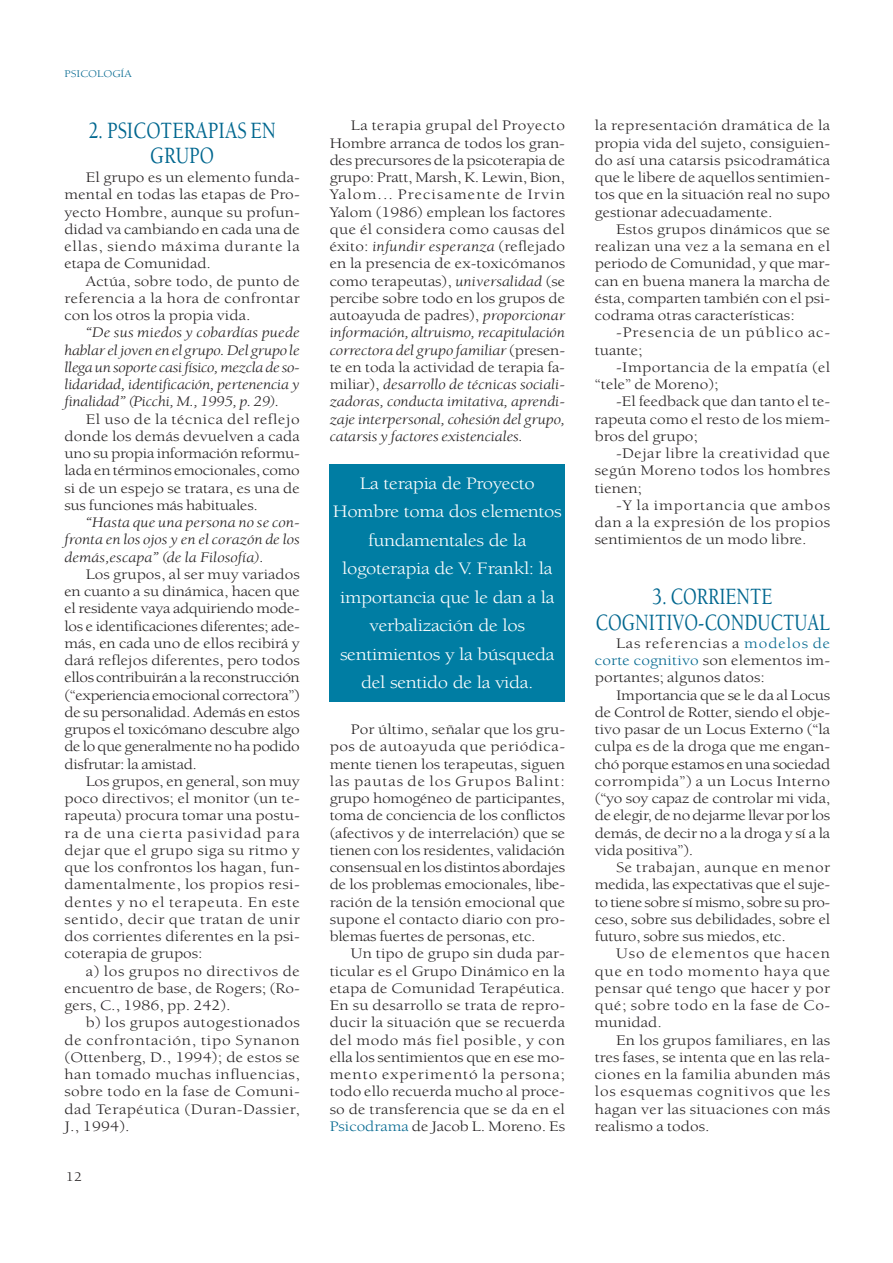
<style>
.page{position:relative;width:893px;height:1263px;background:#fff}
.page>*{position:absolute;margin:0;border:0;box-sizing:border-box;transform-origin:0 0}
.t1{font:500 24px/25.5px "Berkeley";color:#00678f;text-align:center;scale:.77 1}
.t2{font:500 24px/25.5px "Berkeley";color:#00678f;text-align:center;scale:.8 1}
.t3{font:18px/28.5px "Berkeley";letter-spacing:-.02em;color:#fff;text-align:center;scale:1.15 1}
.t4{font:15px/17.2px "Berkeley";color:#231f20;text-align:justify;scale:1.15 1}
.t5{font:italic 15px/17.2px "Berkeley";letter-spacing:-.015em;color:#231f20;text-align:justify;scale:1.15 1}
.t6{font:15px/17.2px "Berkeley";letter-spacing:.02em;color:#231f20;scale:1.15 1}
.t7{font:15px/17.2px "Berkeley";letter-spacing:.05em;color:#231f20;scale:1.15 1}
.t8{font:13.5px "Berkeley";color:#231f20;scale:1.15 1}
.t9{font:10.5px "Berkeley";color:#00678f;scale:1.15 1}
.s1{font-style:italic}
.s2{color:#00678f}
</style>
<div class="page">
<div style="left:329px;top:465px;width:236px;height:237px;background:#007da3"></div>
<p class="t9" style="left:64px;top:70px;width:60px">PSICOLOGÍA</p>
<h1 class="t2" style="left:88px;top:120px;width:236px">2. PSICOTERAPIAS EN<br>GRUPO</h1>
<p class="t4" style="left:64px;top:170px;width:206px;text-indent:21px">El grupo es un elemento funda&shy;mental en todas las etapas de Pro&shy;yecto Hombre, aunque su profun&shy;didad va cambiando en cada una de ellas, siendo máxima durante la etapa de Comunidad.</p>
<p class="t4" style="left:64px;top:274px;width:206px;text-indent:21px">Actúa, sobre todo, de punto de referencia a la hora de confrontar con los otros la propia vida.</p>
<p class="t5" style="left:64px;top:325px;width:206px;text-indent:21px">“De sus miedos y cobardías puede hablar el joven en el grupo. Del grupo le llega un soporte casi físico, mezcla de so&shy;lidaridad, identificación, pertenencia y finalidad” (Picchi, M., 1995, p. 29).</p>
<p class="t4" style="left:64px;top:412px;width:206px;text-indent:21px">El uso de la técnica del reflejo donde los demás devuelven a cada uno su propia información reformu&shy;lada en términos emocionales, como si de un espejo se tratara, es una de sus funciones más habituales.</p>
<p class="t5" style="left:64px;top:515px;width:206px;text-indent:21px">“Hasta que una persona no se con&shy;fronta en los ojos y en el corazón de los demás,escapa” (de la Filosofía).</p>
<p class="t4" style="left:64px;top:567px;width:206px;text-indent:21px">Los grupos, al ser muy variados en cuanto a su dinámica, hacen que el residente vaya adquiriendo mode&shy;los e identificaciones diferentes; ade&shy;más, en cada uno de ellos recibirá y dará reflejos diferentes, pero todos ellos contribuirán a la reconstrucción (“experiencia emocional correctora”) de su personalidad. Además en estos grupos el toxicómano descubre algo de lo que generalmente no ha podido disfrutar: la amistad.</p>
<p class="t4" style="left:64px;top:774px;width:206px;text-indent:21px">Los grupos, en general, son muy poco directivos; el monitor (un te&shy;rapeuta) procura tomar una postu&shy;ra de una cierta pasividad para dejar que el grupo siga su ritmo y que los confrontos los hagan, fun&shy;damentalmente, los propios resi&shy;dentes y no el terapeuta. En este sentido, decir que tratan de unir dos corrientes diferentes en la psi&shy;coterapia de grupos:</p>
<p class="t4" style="left:64px;top:964px;width:206px;text-indent:21px">a) los grupos no directivos de encuentro de base, de Rogers; (Ro&shy;gers, C., 1986, pp. 242).</p>
<p class="t4" style="left:64px;top:1015px;width:206px;text-indent:21px">b) los grupos autogestionados de confrontación, tipo Synanon (Ottenberg, D., 1994); de estos se han tomado muchas influencias, sobre todo en la fase de Comuni&shy;dad Terapéutica (Duran-Dassier, J., 1994).</p>
<p class="t8" style="left:66px;top:1171px;width:16px">12</p>
<p class="t4" style="left:329px;top:118px;width:206px;text-indent:21px">La terapia grupal del Proyecto Hombre arranca de todos los gran&shy;des precursores de la psicoterapia de grupo: Pratt, Marsh, K. Lewin, Bion, Yalom... Precisamente de Irvin Yalom (1986) emplean los factores que él considera como causas del éxito: <span class="s1">infundir esperanza</span> (reflejado en la presencia de ex-toxicómanos como terapeutas), <span class="s1">universalidad</span> (se percibe sobre todo en los grupos de autoayuda de padres), <span class="s1">proporcionar información, altruismo, recapitulación correctora del grupo familiar</span> (presen&shy;te en toda la actividad de terapia fa&shy;miliar), <span class="s1">desarrollo de técnicas sociali&shy;zadoras, conducta imitativa, aprendi&shy;zaje interpersonal, cohesión del grupo, catarsis y factores existenciales.</span></p>
<p class="t3" style="left:333px;top:470px;width:201px">La terapia de Proyecto<br>Hombre toma dos elementos fundamentales de la logoterapia de V. Frankl: la importancia que le dan a la verbalización de los sentimientos y la búsqueda del sentido de la vida.</p>
<p class="t4" style="left:329px;top:722px;width:206px;text-indent:21px">Por último, señalar que los gru&shy;pos de autoayuda que periódica&shy;mente tienen los terapeutas, siguen las pautas de los Grupos Balint: grupo homogéneo de participantes, toma de conciencia de los conflictos (afectivos y de interrelación) que se tienen con los residentes, validación consensual en los distintos abordajes de los problemas emocionales, libe&shy;ración de la tensión emocional que supone el contacto diario con pro&shy;blemas fuertes de personas, etc.</p>
<p class="t4" style="left:329px;top:946px;width:206px;text-indent:21px">Un tipo de grupo sin duda par&shy;ticular es el Grupo Dinámico en la etapa de Comunidad Terapéutica.<br>En su desarrollo se trata de repro&shy;ducir la situación que se recuerda del modo más fiel posible, y con ella los sentimientos que en ese mo&shy;mento experimentó la persona; todo ello recuerda mucho al proce&shy;so de transferencia que se da en el <span class="s2">Psicodrama</span> de Jacob L. Moreno. Es</p>
<p class="t4" style="left:595px;top:118px;width:206px">la representación dramática de la propia vida del sujeto, consiguien&shy;do así una catarsis psicodramática que le libere de aquellos sentimien&shy;tos que en la situación real no supo gestionar adecuadamente.</p>
<p class="t4" style="left:595px;top:222px;width:206px;text-indent:21px">Estos grupos dinámicos que se realizan una vez a la semana en el periodo de Comunidad, y que mar&shy;can en buena manera la marcha de ésta, comparten también con el psi&shy;codrama otras características:</p>
<p class="t7" style="left:595px;top:325px;width:206px;text-indent:21px">-Presencia de un público ac&shy;tuante;</p>
<p class="t6" style="left:595px;top:360px;width:206px;text-indent:21px">-Importancia de la empatía (el “tele” de Moreno);</p>
<p class="t4" style="left:595px;top:394px;width:206px;text-indent:21px">-El feedback que dan tanto el te&shy;rapeuta como el resto de los miem&shy;bros del grupo;</p>
<p class="t4" style="left:595px;top:446px;width:206px;text-indent:21px">-Dejar libre la creatividad que según Moreno todos los hombres tienen;</p>
<p class="t4" style="left:595px;top:498px;width:206px;text-indent:21px">-Y la importancia que ambos dan a la expresión de los propios sentimientos de un modo libre.</p>
<h1 class="t1" style="left:595px;top:586px;width:305px">3. CORRIENTE<br>COGNITIVO-CONDUCTUAL</h1>
<p class="t4" style="left:595px;top:636px;width:206px;text-indent:21px">Las referencias a <span class="s2">modelos de corte cognitivo</span> son elementos im&shy;portantes; algunos datos:</p>
<p class="t4" style="left:595px;top:688px;width:206px;text-indent:21px">Importancia que se le da al Locus de Control de Rotter, siendo el obje&shy;tivo pasar de un Locus Externo (“la culpa es de la droga que me engan&shy;chó porque estamos en una sociedad corrompida”) a un Locus Interno (“yo soy capaz de controlar mi vida, de elegir, de no dejarme llevar por los demás, de decir no a la droga y sí a la vida positiva”).</p>
<p class="t4" style="left:595px;top:860px;width:206px;text-indent:21px">Se trabajan, aunque en menor medida, las expectativas que el suje&shy;to tiene sobre sí mismo, sobre su pro&shy;ceso, sobre sus debilidades, sobre el futuro, sobre sus miedos, etc.</p>
<p class="t4" style="left:595px;top:946px;width:206px;text-indent:21px">Uso de elementos que hacen que en todo momento haya que pensar qué tengo que hacer y por qué; sobre todo en la fase de Co&shy;munidad.</p>
<p class="t4" style="left:595px;top:1033px;width:206px;text-indent:21px">En los grupos familiares, en las tres fases, se intenta que en las rela&shy;ciones en la familia abunden más los esquemas cognitivos que les hagan ver las situaciones con más realismo a todos.</p>
</div>
